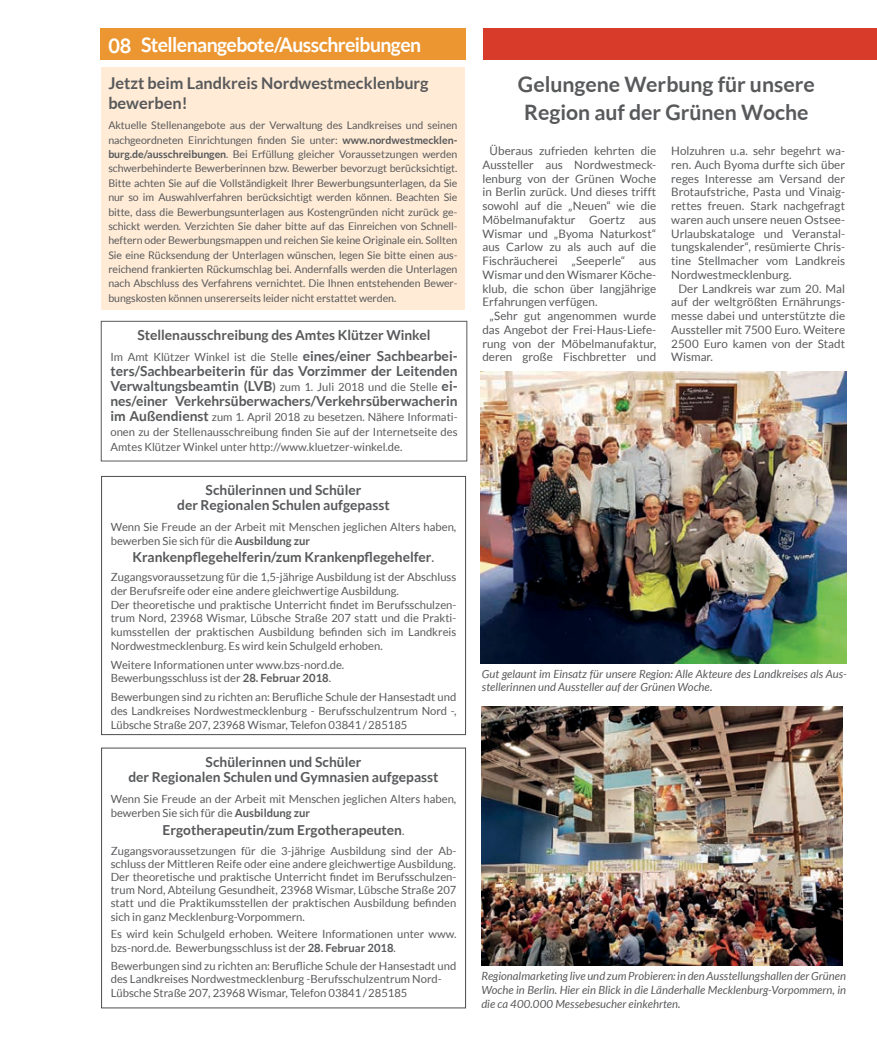
<style>
.page{position:relative;width:877px;height:1049px;background:#fff}
.page>*{position:absolute;margin:0;border:0;box-sizing:border-box;transform-origin:0 0}
.t1{font:700 21.25px/27.5px "Lato";color:#58595b}
.t2{font:700 20px "Lato";letter-spacing:-.03em;color:#fff}
.t3{font:700 16.25px/20px "Lato";color:#58595b}
.t4{font:700 13.75px/15px "Lato";color:#58595b;text-align:center}
.t5{font:11.62px/13.8px "Lato";color:#58595b;text-align:justify}
.t6{font:11.25px/13.8px "Lato";color:#58595b}
.t7{font:italic 11.25px/13.8px "Lato";letter-spacing:.005em;color:#58595b}
.t8{font:10.62px/14.4px "Lato";letter-spacing:-.005em;color:#58595b;text-align:justify}
.s1{font-weight:700}
.s2{font-weight:700;font-size:13.75px}
.s3{font-size:11.25px}
.s4{font-weight:400;font-size:11.25px}
.s5{font-weight:400}
</style>
<div class="page">
<div style="left:101px;top:28px;width:365px;height:32px;background:#ec9631"></div>
<div style="left:484px;top:28px;width:393px;height:32px;background:#d93b2b"></div>
<div style="left:101px;top:67px;width:364px;height:243px;background:#ffebd6"></div>
<img style="left:481px;top:706px;width:362px;height:259px">
<img style="left:481px;top:371px;width:365px;height:293px">
<div style="left:101px;top:321px;width:366px;height:140px;border:1px solid #58595b"></div>
<div style="left:101px;top:476px;width:365px;height:259px;border:1px solid #4d4d4f"></div>
<div style="left:101px;top:748px;width:365px;height:260px;border:1px solid #4d4d4f"></div>
<h2 class="t2" style="left:108px;top:34px;width:25px">08</h2>
<h2 class="t2" style="left:141px;top:33px;width:282px">Stellenangebote/Ausschreibungen</h2>
<h3 class="t3" style="left:108px;top:73px;width:322px">Jetzt beim Landkreis Nordwestmecklenburg bewerben!</h3>
<p class="t8" style="left:108px;top:118px;width:351px">Aktuelle Stellenangebote aus der Verwaltung des Landkreises und seinen nachgeordneten Einrichtungen finden Sie unter: <span class="s1">www.nordwestmecklen&shy;burg.de/ausschreibungen</span>. Bei Erfüllung gleicher Voraussetzungen werden schwerbehinderte Bewerberinnen bzw. Bewerber bevorzugt berücksichtigt.<br>Bitte achten Sie auf die Vollständigkeit Ihrer Bewerbungsunterlagen, da Sie nur so im Auswahlverfahren berücksichtigt werden können. Beachten Sie bitte, dass die Bewerbungsunterlagen aus Kostengründen nicht zurück ge&shy;schickt werden. Verzichten Sie daher bitte auf das Einreichen von Schnell&shy;heftern oder Bewerbungsmappen und reichen Sie keine Originale ein. Sollten Sie eine Rücksendung der Unterlagen wünschen, legen Sie bitte einen aus&shy;reichend frankierten Rückumschlag bei. Andernfalls werden die Unterlagen nach Abschluss des Verfahrens vernichtet. Die Ihnen entstehenden Bewer&shy;bungskosten können unsererseits leider nicht erstattet werden.</p>
<p class="t4" style="left:137px;top:327px;width:295px">Stellenausschreibung des Amtes Klützer Winkel</p>
<p class="t6" style="left:110px;top:350px;width:349px">Im Amt Klützer Winkel ist die Stelle <span class="s2">eines/einer Sachbearbei-</span></p>
<p class="t4" style="left:110px;top:363px;width:349px;text-align:justify">ters/Sachbearbeiterin für das Vorzimmer der Leitenden Verwaltungsbeamtin (LVB<span class="s3">)</span> <span class="s4">zum 1. Juli 2018 und die Stelle</span> ei&shy;nes/einer Verkehrsüberwachers/Verkehrsüberwacherin</p>
<p class="t6" style="left:110px;top:409px;width:349px;line-height:15px;text-align:justify"><span class="s2">im Außendienst</span> zum 1. April 2018 zu besetzen. Nähere Informati&shy;onen zu der Stellenausschreibung finden Sie auf der Internetseite des Amtes Klützer Winkel unter http://www.kluetzer-winkel.de.</p>
<p class="t4" style="left:177px;top:482px;width:214px">Schülerinnen und Schüler<br>der Regionalen Schulen aufgepasst</p>
<p class="t6" style="left:111px;top:520px;width:347px">Wenn Sie Freude an der Arbeit mit Menschen jeglichen Alters haben, bewerben Sie sich für die <span class="s1">Ausbildung zur</span></p>
<p class="t4" style="left:133px;top:550px;width:303px">Krankenpflegehelferin/zum Krankenpflegehelfer<span class="s5">.</span></p>
<p class="t6" style="left:111px;top:570px;width:347px">Zugangsvoraussetzung für die 1,5-jährige Ausbildung ist der Abschluss der Berufsreife oder eine andere gleichwertige Ausbildung.<br>Der theoretische und praktische Unterricht findet im Berufsschulzen&shy;trum Nord, 23968 Wismar, Lübsche Straße 207 statt und die Prakti&shy;kumsstellen der praktischen Ausbildung befinden sich im Landkreis Nordwestmecklenburg. Es wird kein Schulgeld erhoben.</p>
<p class="t6" style="left:111px;top:658px;width:235px">Weitere Informationen unter www.bzs-nord.de.<br>Bewerbungsschluss ist der <span class="s1">28. Februar 2018</span>.</p>
<p class="t6" style="left:111px;top:690px;width:347px;text-align:justify">Bewerbungen sind zu richten an: Berufliche Schule der Hansestadt und des Landkreises Nordwestmecklenburg - Berufsschulzentrum Nord -, Lübsche Straße 207, 23968 Wismar, Telefon 03841/285185</p>
<p class="t4" style="left:128px;top:754px;width:312px">Schülerinnen und Schüler<br>der Regionalen Schulen und Gymnasien aufgepasst</p>
<p class="t6" style="left:111px;top:792px;width:347px">Wenn Sie Freude an der Arbeit mit Menschen jeglichen Alters haben, bewerben Sie sich für die <span class="s1">Ausbildung zur</span></p>
<p class="t4" style="left:163px;top:822px;width:243px">Ergotherapeutin/zum Ergotherapeuten<span class="s4">.</span></p>
<p class="t6" style="left:111px;top:844px;width:347px;line-height:13.2px;text-align:justify">Zugangsvoraussetzungen für die 3-jährige Ausbildung sind der Ab&shy;schluss der Mittleren Reife oder eine andere gleichwertige Ausbildung.<br>Der theoretische und praktische Unterricht findet im Berufsschulzen&shy;trum Nord, Abteilung Gesundheit, 23968 Wismar, Lübsche Straße 207 statt und die Praktikumsstellen der praktischen Ausbildung befinden sich in ganz Mecklenburg-Vorpommern.</p>
<p class="t6" style="left:111px;top:927px;width:347px">Es wird kein Schulgeld erhoben. Weitere Informationen unter www. bzs-nord.de. Bewerbungsschluss ist der <span class="s1">28. Februar 2018</span>.</p>
<p class="t6" style="left:111px;top:959px;width:347px">Bewerbungen sind zu richten an: Berufliche Schule der Hansestadt und des Landkreises Nordwestmecklenburg -Berufsschulzentrum Nord-<br>Lübsche Straße 207, 23968 Wismar, Telefon 03841/285185</p>
<h1 class="t1" style="left:518px;top:71px;width:298px">Gelungene Werbung für unsere<br>Region auf der Grünen Woche</h1>
<p class="t5" style="left:482px;top:144px;width:175px;text-indent:7px">Überaus zufrieden kehrten die Aussteller aus Nordwestmeck&shy;lenburg von der Grünen Woche in Berlin zurück. Und dieses trifft sowohl auf die „Neuen“ wie die Möbelmanufaktur Goertz aus Wismar und „Byoma Naturkost“ aus Carlow zu als auch auf die Fischräucherei „Seeperle“ aus Wismar und den Wismarer Köche&shy;klub, die schon über langjährige Erfahrungen verfügen.</p>
<p class="t5" style="left:482px;top:309px;width:175px;text-indent:7px">„Sehr gut angenommen wurde das Angebot der Frei-Haus-Liefe&shy;rung von der Möbelmanufaktur, deren große Fischbretter und</p>
<p class="t5" style="left:671px;top:144px;width:175px">Holzuhren u.a. sehr begehrt wa&shy;ren. Auch Byoma durfte sich über reges Interesse am Versand der Brotaufstriche, Pasta und Vinaig&shy;rettes freuen. Stark nachgefragt waren auch unsere neuen Ostsee-Urlaubskataloge und Veranstal&shy;tungskalender“, resümierte Chris&shy;tine Stellmacher vom Landkreis Nordwestmecklenburg.</p>
<p class="t5" style="left:671px;top:281px;width:175px;text-indent:7px">Der Landkreis war zum 20. Mal auf der weltgrößten Ernährungs&shy;messe dabei und unterstützte die Aussteller mit 7500 Euro. Weitere 2500 Euro kamen von der Stadt Wismar.</p>
<p class="t7" style="left:482px;top:667px;width:366px">Gut gelaunt im Einsatz für unsere Region: Alle Akteure des Landkreises als Aus&shy;stellerinnen und Aussteller auf der Grünen Woche.</p>
<p class="t7" style="left:481px;top:969px;width:366px;text-align:justify">Regionalmarketing live und zum Probieren: in den Ausstellungshallen der Grünen Woche in Berlin. Hier ein Blick in die Länderhalle Mecklenburg-Vorpommern, in die ca 400.000 Messebesucher einkehrten.</p>
</div>
